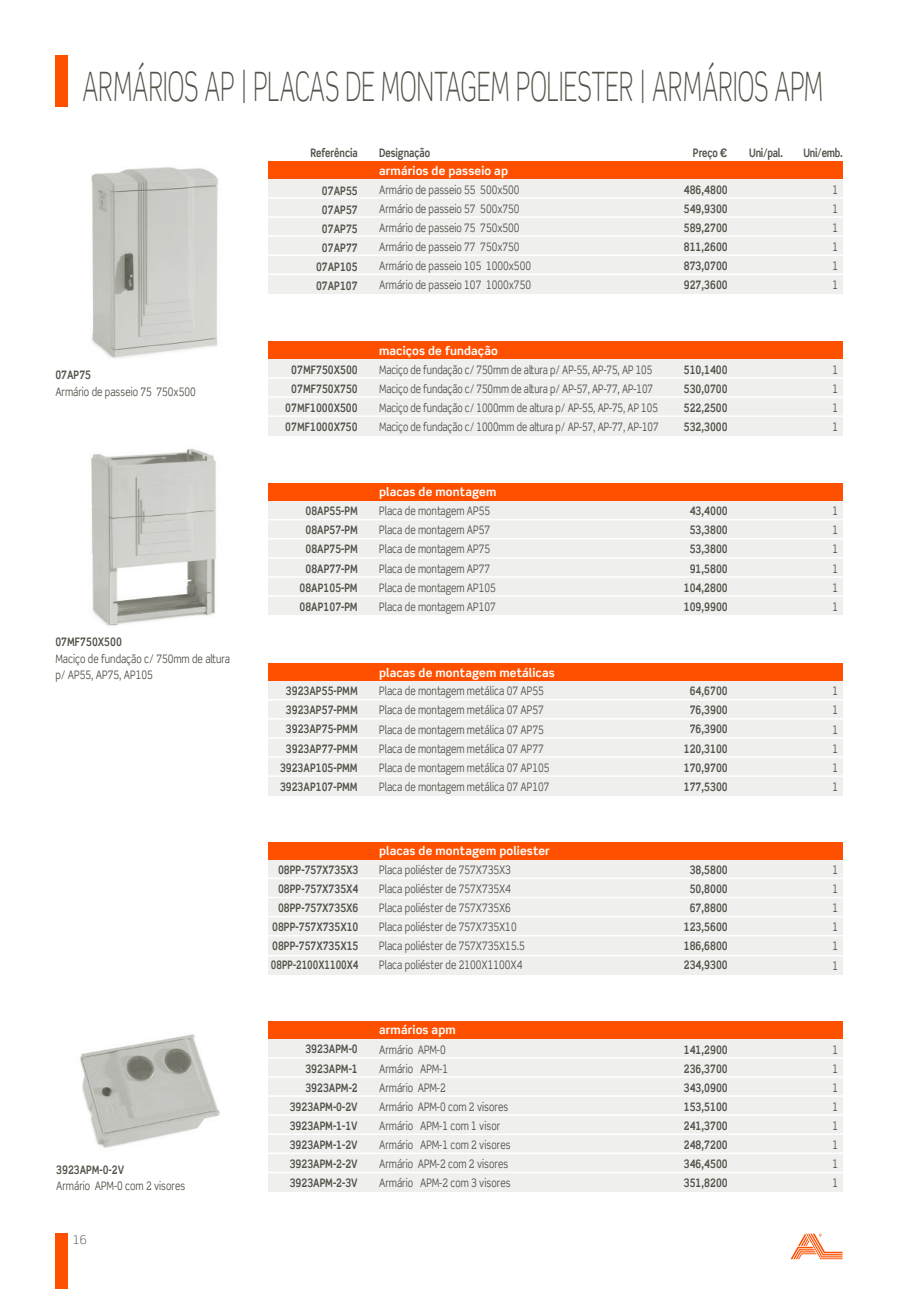
<style>
.page{position:relative;width:919px;height:1289px;background:#fff}
.page>*{position:absolute;margin:0;border:0;box-sizing:border-box;transform-origin:0 0}
.t1{font:300 40.5px "Scene Std";letter-spacing:.005em;color:#535249;scale:.61 1}
.t2{font:300 12px "Scene Std";color:#535249}
.t3{font:11.7px/19px "Scene Std";color:#535249;scale:.8 1}
.t4{font:700 11.7px/19px "Scene Std";color:#535249;text-align:center;scale:.8 1}
.t5{font:11.7px/19px "Scene Std";color:#535249;scale:.78 1}
.t6{font:700 11.7px "Scene Std";letter-spacing:.01em;color:#fff}
</style>
<div class="page">
<img style="left:91px;top:448px;width:125px;height:178px">
<img style="left:80px;top:1034px;width:140px;height:114px">
<img style="left:91px;top:167px;width:127px;height:192px">
<div style="left:268px;top:179px;width:574px;height:115px;background:#efefee"></div>
<div style="left:268px;top:162px;width:574px;height:17px;background:#ff5000"></div>
<hr style="left:265px;top:197px;width:580px;height:2px;background:#fff">
<hr style="left:265px;top:216px;width:580px;height:2px;background:#fff">
<hr style="left:265px;top:235px;width:580px;height:2px;background:#fff">
<hr style="left:265px;top:254px;width:580px;height:2px;background:#fff">
<div style="left:268px;top:359px;width:574px;height:77px;background:#efefee"></div>
<div style="left:268px;top:342px;width:574px;height:17px;background:#ff5000"></div>
<hr style="left:265px;top:377px;width:580px;height:2px;background:#fff">
<hr style="left:265px;top:396px;width:580px;height:2px;background:#fff">
<hr style="left:265px;top:415px;width:580px;height:2px;background:#fff">
<div style="left:268px;top:500px;width:574px;height:115px;background:#efefee"></div>
<div style="left:268px;top:483px;width:574px;height:17px;background:#ff5000"></div>
<hr style="left:265px;top:519px;width:580px;height:1px;background:#fff">
<hr style="left:265px;top:538px;width:580px;height:1px;background:#fff">
<hr style="left:265px;top:557px;width:580px;height:1px;background:#fff">
<hr style="left:265px;top:576px;width:580px;height:1px;background:#fff">
<div style="left:268px;top:680px;width:574px;height:115px;background:#efefee"></div>
<div style="left:268px;top:663px;width:574px;height:17px;background:#ff5000"></div>
<hr style="left:265px;top:699px;width:580px;height:1px;background:#fff">
<hr style="left:265px;top:718px;width:580px;height:1px;background:#fff">
<hr style="left:265px;top:737px;width:580px;height:1px;background:#fff">
<hr style="left:265px;top:756px;width:580px;height:1px;background:#fff">
<div style="left:268px;top:859px;width:574px;height:116px;background:#efefee"></div>
<div style="left:268px;top:842px;width:574px;height:17px;background:#ff5000"></div>
<hr style="left:265px;top:877px;width:580px;height:2px;background:#fff">
<hr style="left:265px;top:896px;width:580px;height:2px;background:#fff">
<hr style="left:265px;top:916px;width:580px;height:1px;background:#fff">
<hr style="left:265px;top:935px;width:580px;height:1px;background:#fff">
<div style="left:268px;top:1038px;width:574px;height:153px;background:#efefee"></div>
<div style="left:268px;top:1021px;width:574px;height:17px;background:#ff5000"></div>
<hr style="left:265px;top:1057px;width:580px;height:1px;background:#fff">
<hr style="left:265px;top:1076px;width:580px;height:1px;background:#fff">
<hr style="left:265px;top:1095px;width:580px;height:1px;background:#fff">
<hr style="left:265px;top:1114px;width:580px;height:1px;background:#fff">
<hr style="left:265px;top:1133px;width:580px;height:2px;background:#fff">
<hr style="left:265px;top:1152px;width:580px;height:2px;background:#fff">
<hr style="left:265px;top:1171px;width:580px;height:2px;background:#fff">
<hr style="left:265px;top:273px;width:580px;height:2px;background:#fff">
<hr style="left:265px;top:595px;width:580px;height:2px;background:#fff">
<hr style="left:265px;top:775px;width:580px;height:2px;background:#fff">
<hr style="left:265px;top:955px;width:580px;height:1px;background:#fff">
<div style="left:55px;top:1233px;width:13px;height:56px;background:#ff5000"></div>
<div style="left:55px;top:55px;width:13px;height:51px;background:#ff5000"></div>
<svg style="left:790px;top:1233px;width:52px;height:26px"></svg>
<h1 class="t1" style="left:82px;top:62px;width:1215px">ARMÁRIOS AP | PLACAS DE MONTAGEM POLIESTER | ARMÁRIOS APM</h1>
<p class="t4" style="left:310px;top:143px;width:60px">Referência</p>
<p class="t4" style="left:379px;top:143px;width:65px">Designação</p>
<p class="t4" style="left:692px;top:143px;width:45px">Preço €</p>
<p class="t4" style="left:748px;top:143px;width:44px">Uni/pal.</p>
<p class="t4" style="left:803px;top:143px;width:51px">Uni/emb.</p>
<p class="t6" style="left:379px;top:163px;width:130px">armários de passeio ap</p>
<p class="t4" style="left:316px;top:181px;width:54px">07AP55<br>07AP57<br>07AP75<br>07AP77<br>07AP105<br>07AP107</p>
<p class="t3" style="left:379px;top:180px;width:191px">Armário de passeio 55 500x500<br>Armário de passeio 57 500x750<br>Armário de passeio 75 750x500<br>Armário de passeio 77 750x750<br>Armário de passeio 105 1000x500<br>Armário de passeio 107 1000x750</p>
<p class="t4" style="left:683px;top:180px;width:56px;text-align:justify">486,4800<br>549,9300<br>589,2700<br>811,2600<br>873,0700<br>927,3600</p>
<p class="t3" style="left:832px;top:180px;width:9px;text-align:justify">1<br>1<br>1<br>1<br>1<br>1</p>
<p class="t4" style="left:55px;top:365px;width:46px">07AP75</p>
<p class="t3" style="left:55px;top:382px;width:177px">Armário de passeio 75 750x500</p>
<p class="t4" style="left:55px;top:632px;width:85px">07MF750X500</p>
<p class="t3" style="left:55px;top:650px;width:220px;line-height:16.2px">Maciço de fundação c/ 750mm de altura p/ AP55, AP75, AP105</p>
<p class="t4" style="left:56px;top:1160px;width:86px">3923APM-0-2V</p>
<p class="t3" style="left:56px;top:1176px;width:163px">Armário APM-0 com 2 visores</p>
<p class="t2" style="left:73px;top:1232px;width:16px">16</p>
<p class="t6" style="left:379px;top:343px;width:120px">maciços de fundação</p>
<p class="t4" style="left:285px;top:360px;width:92px">07MF750X500<br>07MF750X750<br>07MF1000X500<br>07MF1000X750</p>
<p class="t5" style="left:379px;top:360px;width:359px">Maciço de fundação c/ 750mm de altura p/ AP-55, AP-75, AP 105<br>Maciço de fundação c/ 750mm de altura p/ AP-57, AP-77, AP-107<br>Maciço de fundação c/ 1000mm de altura p/ AP-55, AP-75, AP 105<br>Maciço de fundação c/ 1000mm de altura p/ AP-57, AP-77, AP-107</p>
<p class="t4" style="left:683px;top:360px;width:56px;text-align:justify">510,1400<br>530,0700<br>522,2500<br>532,3000</p>
<p class="t3" style="left:832px;top:360px;width:9px;text-align:justify">1<br>1<br>1<br>1</p>
<p class="t6" style="left:379px;top:485px;width:119px">placas de montagem</p>
<p class="t4" style="left:299px;top:501px;width:74px">08AP55-PM<br>08AP57-PM<br>08AP75-PM<br>08AP77-PM<br>08AP105-PM<br>08AP107-PM</p>
<p class="t3" style="left:379px;top:501px;width:147px">Placa de montagem AP55<br>Placa de montagem AP57<br>Placa de montagem AP75<br>Placa de montagem AP77<br>Placa de montagem AP105<br>Placa de montagem AP107</p>
<p class="t4" style="left:683px;top:501px;width:56px">43,4000<br>53,3800<br>53,3800<br>91,5800<br>104,2800<br>109,9900</p>
<p class="t3" style="left:832px;top:501px;width:9px;text-align:justify">1<br>1<br>1<br>1<br>1<br>1</p>
<p class="t6" style="left:379px;top:665px;width:177px">placas de montagem metálicas</p>
<p class="t4" style="left:280px;top:681px;width:99px">3923AP55-PMM<br>3923AP57-PMM<br>3923AP75-PMM<br>3923AP77-PMM<br>3923AP105-PMM<br>3923AP107-PMM</p>
<p class="t3" style="left:379px;top:681px;width:214px">Placa de montagem metálica 07 AP55<br>Placa de montagem metálica 07 AP57<br>Placa de montagem metálica 07 AP75<br>Placa de montagem metálica 07 AP77<br>Placa de montagem metálica 07 AP105<br>Placa de montagem metálica 07 AP107</p>
<p class="t4" style="left:683px;top:681px;width:56px">64,6700<br>76,3900<br>76,3900<br>120,3100<br>170,9700<br>177,5300</p>
<p class="t3" style="left:832px;top:681px;width:9px;text-align:justify">1<br>1<br>1<br>1<br>1<br>1</p>
<p class="t6" style="left:379px;top:843px;width:172px">placas de montagem poliester</p>
<p class="t4" style="left:271px;top:860px;width:111px;text-align:right">08PP-757X735X3<br>08PP-757X735X4<br>08PP-757X735X6<br>08PP-757X735X10<br>08PP-757X735X15<br>08PP-2100X1100X4</p>
<p class="t3" style="left:379px;top:860px;width:183px">Placa poliéster de 757X735X3<br>Placa poliéster de 757X735X4<br>Placa poliéster de 757X735X6<br>Placa poliéster de 757X735X10<br>Placa poliéster de 757X735X15.5<br>Placa poliéster de 2100X1100X4</p>
<p class="t4" style="left:683px;top:860px;width:56px">38,5800<br>50,8000<br>67,8800<br>123,5600<br>186,6800<br>234,9300</p>
<p class="t3" style="left:832px;top:860px;width:9px;text-align:justify">1<br>1<br>1<br>1<br>1<br>1</p>
<p class="t6" style="left:379px;top:1022px;width:78px">armários apm</p>
<p class="t4" style="left:289px;top:1039px;width:87px;text-align:right">3923APM-0<br>3923APM-1<br>3923APM-2<br>3923APM-0-2V<br>3923APM-1-1V<br>3923APM-1-2V<br>3923APM-2-2V<br>3923APM-2-3V</p>
<p class="t3" style="left:379px;top:1039px;width:166px">Armário APM-0<br>Armário APM-1<br>Armário APM-2<br>Armário APM-0 com 2 visores<br>Armário APM-1 com 1 visor<br>Armário APM-1 com 2 visores<br>Armário APM-2 com 2 visores<br>Armário APM-2 com 3 visores</p>
<p class="t4" style="left:683px;top:1039px;width:56px;text-align:justify">141,2900<br>236,3700<br>343,0900<br>153,5100<br>241,3700<br>248,7200<br>346,4500<br>351,8200</p>
<p class="t3" style="left:832px;top:1039px;width:9px;text-align:justify">1<br>1<br>1<br>1<br>1<br>1<br>1<br>1</p>
</div>
